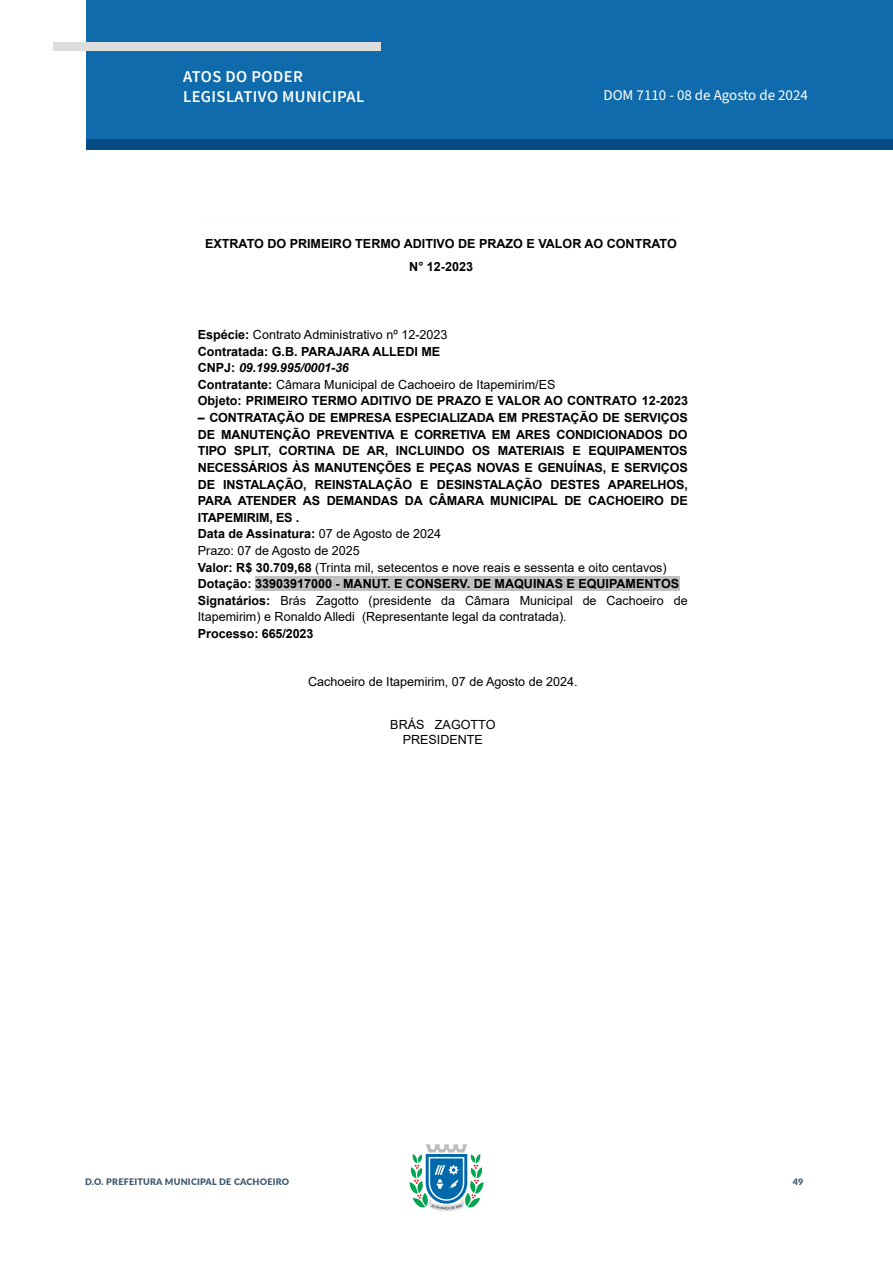
<style>
.page{position:relative;width:893px;height:1263px;background:#fff}
.page>*{position:absolute;margin:0;border:0;box-sizing:border-box;transform-origin:0 0}
.t1{font:600 16.5px "Source Sans Pro";letter-spacing:.025em;color:#fff}
.t2{font:15px "Source Sans Pro";color:#fff}
.t3{font:700 12.6px/16.6px "Arial";letter-spacing:-.01em;color:#000}
.t4{font:12.6px/14.4px "Arial";color:#000;text-align:center}
.t5{font:900 9px "Lato";letter-spacing:.025em;color:#405970}
.s1{font-weight:400}
.s2{font-style:italic}
</style>
<div class="page">
<svg style="left:409px;top:1144px;width:75px;height:67px"></svg>
<div style="left:86px;top:0;width:807px;height:140px;background:#0f6bab"></div>
<div style="left:87px;top:140px;width:806px;height:10px;background:#084c86"></div>
<div style="left:53px;top:42px;width:328px;height:9px;background:#ddd"></div>
<hr style="left:0;top:0;width:1px;height:140px;background:#0f6bab">
<div style="left:255px;top:576px;width:424px;height:15px;background:#c0c0c0"></div>
<p class="t1" style="left:183px;top:66px;width:121px">ATOS DO PODER</p>
<p class="t1" style="left:183px;top:86px;width:183px">LEGISLATIVO MUNICIPAL</p>
<p class="t2" style="left:603px;top:85px;width:206px">DOM 7110 - 08 de Agosto de 2024</p>
<p class="t3" style="left:205px;top:232px;width:473px;line-height:22.8px;text-align:center">EXTRATO DO PRIMEIRO TERMO ADITIVO DE PRAZO E VALOR AO CONTRATO<br>N° 12-2023</p>
<p class="t3" style="left:198px;top:326px;width:492px">Espécie: <span class="s1">Contrato Administrativo nº 12-2023<br></span>Contratada: G.B. PARAJARA ALLEDI ME<br>CNPJ: <span class="s2">09.199.995/0001-36<br></span>Contratante: <span class="s1">Câmara Municipal de Cachoeiro de Itapemirim/ES<br></span>Objeto: PRIMEIRO TERMO ADITIVO DE PRAZO E VALOR AO CONTRATO 12-2023</p>
<p class="t3" style="left:198px;top:409px;width:492px">– CONTRATAÇÃO DE EMPRESA ESPECIALIZADA EM PRESTAÇÃO DE SERVIÇOS DE MANUTENÇÃO PREVENTIVA E CORRETIVA EM ARES CONDICIONADOS DO TIPO SPLIT, CORTINA DE AR, INCLUINDO OS MATERIAIS E EQUIPAMENTOS NECESSÁRIOS ÀS MANUTENÇÕES E PEÇAS NOVAS E GENUÍNAS, E SERVIÇOS DE INSTALAÇÃO, REINSTALAÇÃO E DESINSTALAÇÃO DESTES APARELHOS, PARA ATENDER AS DEMANDAS DA CÂMARA MUNICIPAL DE CACHOEIRO DE ITAPEMIRIM, ES .<br>Data de Assinatura: <span class="s1">07 de Agosto de 2024<br>Prazo: 07 de Agosto de 2025<br></span>Valor: R$ 30.709,68 <span class="s1">(Trinta mil, setecentos e nove reais e sessenta e oito centavos)<br></span>Dotação: 33903917000 - MANUT. E CONSERV. DE MAQUINAS E EQUIPAMENTOS Signatários: <span class="s1">Brás Zagotto (presidente da Câmara Municipal de Cachoeiro de Itapemirim) e Ronaldo Alledi (Representante legal da contratada).<br></span>Processo: 665/2023</p>
<p class="t4" style="left:308px;top:674px;width:271px">Cachoeiro de Itapemirim, 07 de Agosto de 2024.</p>
<p class="t4" style="left:390px;top:717px;width:107px">BRÁS ZAGOTTO<br>PRESIDENTE</p>
<p class="t5" style="left:85px;top:1175px;width:206px">D.O. PREFEITURA MUNICIPAL DE CACHOEIRO</p>
<p class="t5" style="left:793px;top:1175px;width:12px">49</p>
</div>
